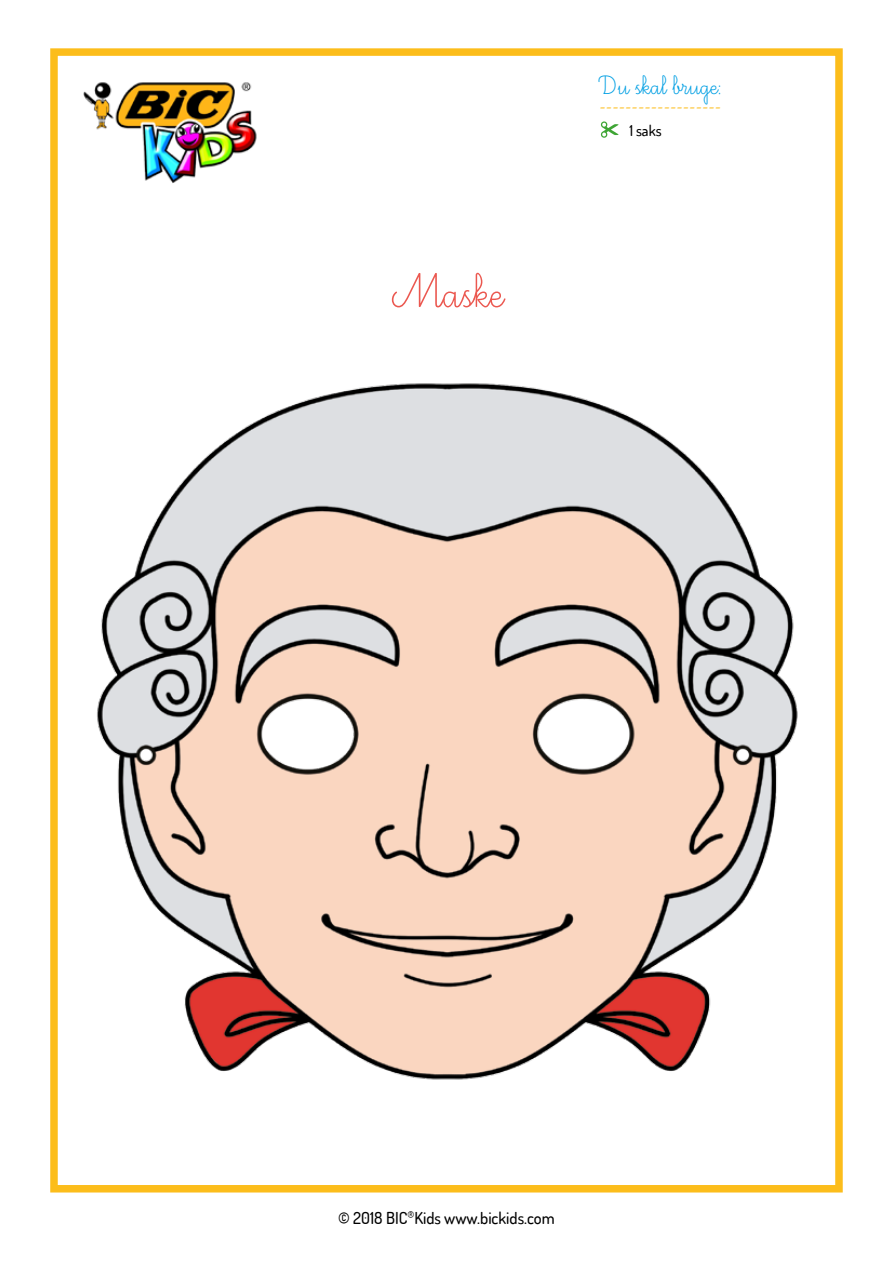
<style>
.page{position:relative;width:893px;height:1263px;background:#fff}
.page>*{position:absolute;margin:0;border:0;box-sizing:border-box;transform-origin:0 0}
.t1{font:60px "Ecriture A Romain Orne";color:#eb5850}
.t2{font:33px "Ecriture A Romain Orne";color:#009fe3}
.t3{font:18px "Minion Pro";color:#fcbd1b}
.t4{font:500 16.5px "Dosis";color:#000}
.t5{font:500 15px "Dosis";color:#000}
</style>
<div class="page">
<div style="left:50px;top:48px;width:793px;height:1144px;border:8px solid #fcbd1b"></div>
<img style="left:83px;top:82px;width:174px;height:101px">
<svg style="left:600px;top:121px;width:19px;height:17px"></svg>
<img style="left:97px;top:383px;width:701px;height:697px">
<h1 class="t1" style="left:390px;top:262px;width:114px">Maske</h1>
<h2 class="t2" style="left:600px;top:69px;width:124px">Du skal bruge:</h2>
<p class="t3" style="left:600px;top:94px;width:123px">-------------------</p>
<p class="t5" style="left:629px;top:121px;width:34px">1 saks</p>
<p class="t4" style="left:338px;top:1207px;width:218px">© 2018 BIC<sup>®</sup>Kids www.bickids.com</p>
</div>
